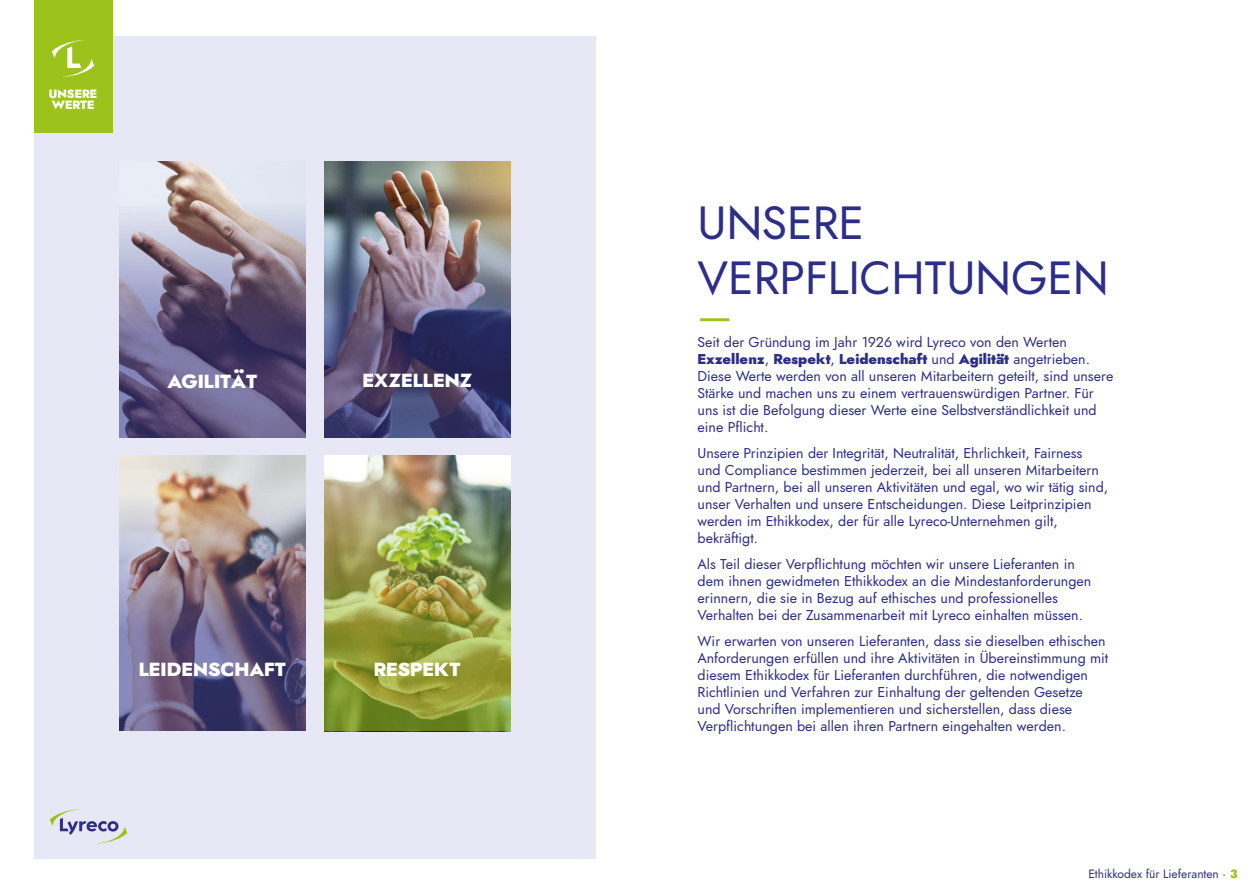
<style>
.page{position:relative;width:1259px;height:893px;background:#fff}
.page>*{position:absolute;margin:0;border:0;box-sizing:border-box;transform-origin:0 0}
._1_Title{font:46.5px/55.8px "Lyreco Renner V2";color:#2d2e87}
._1_Title-2{font:39px "Lyreco Renner V2";color:#9bc31c}
._1_Title-3{font:900 19.05px "Lyreco Renner V2";color:#fff}
.Paragraphe{font:14.25px/17.1px "Lyreco Renner V2";color:#2d2e87}
.t1{font:12px "Lyreco Renner V2";color:#2d2e87}
.Flag{font:900 12px/10.8px "Lyreco Renner V2";color:#fff}
.s1{font-weight:900}
.s2{font-weight:900;color:#9bc31c}
</style>
<div class="page">
<div style="left:34px;top:36px;width:561px;height:823px;background:#e8e7f5"></div>
<svg style="left:50px;top:809px;width:77px;height:35px"></svg>
<div style="left:34px;top:0;width:78px;height:132px;background:#9bc31c"></div>
<img style="left:324px;top:162px;width:186px;height:32px">
<img style="left:324px;top:194px;width:186px;height:244px">
<img style="left:324px;top:455px;width:186px;height:32px">
<img style="left:119px;top:455px;width:186px;height:32px">
<img style="left:158px;top:162px;width:74px;height:32px">
<svg style="left:119px;top:194px;width:186px;height:244px;background:#7b708d"></svg>
<img style="left:119px;top:487px;width:186px;height:244px">
<img style="left:324px;top:487px;width:186px;height:244px">
<svg style="left:52px;top:40px;width:42px;height:38px"></svg>
<p class="Flag" style="left:49px;top:88px;width:50px">UNSERE<br>WERTE</p>
<p class="_1_Title-3" style="left:167px;top:368px;width:91px">AGILITÄT</p>
<p class="_1_Title-3" style="left:362px;top:367px;width:111px">EXZELLENZ</p>
<p class="_1_Title-3" style="left:139px;top:655px;width:148px">LEIDENSCHAFT</p>
<p class="_1_Title-3" style="left:374px;top:655px;width:88px">RESPEKT</p>
<p class="_1_Title" style="left:697px;top:195px;width:413px">UNSERE<br>VERPFLICHTUNGEN</p>
<p class="_1_Title-2" style="left:697px;top:289px;width:36px">—</p>
<p class="Paragraphe" style="left:697px;top:333px;width:417px">Seit der Gründung im Jahr 1926 wird Lyreco von den Werten <span class="s1">Exzellenz</span>, <span class="s1">Respekt</span>, <span class="s1">Leidenschaft</span> und <span class="s1">Agilität</span> angetrieben.<br>Diese Werte werden von all unseren Mitarbeitern geteilt, sind unsere Stärke und machen uns zu einem vertrauenswürdigen Partner. Für uns ist die Befolgung dieser Werte eine Selbstverständlichkeit und eine Pflicht.</p>
<p class="Paragraphe" style="left:697px;top:444px;width:412px">Unsere Prinzipien der Integrität, Neutralität, Ehrlichkeit, Fairness und Compliance bestimmen jederzeit, bei all unseren Mitarbeitern und Partnern, bei all unseren Aktivitäten und egal, wo wir tätig sind, unser Verhalten und unsere Entscheidungen. Diese Leitprinzipien werden im Ethikkodex, der für alle Lyreco-Unternehmen gilt, bekräftigt.</p>
<p class="Paragraphe" style="left:697px;top:555px;width:395px">Als Teil dieser Verpflichtung möchten wir unsere Lieferanten in dem ihnen gewidmeten Ethikkodex an die Mindestanforderungen erinnern, die sie in Bezug auf ethisches und professionelles Verhalten bei der Zusammenarbeit mit Lyreco einhalten müssen.</p>
<p class="Paragraphe" style="left:697px;top:632px;width:412px">Wir erwarten von unseren Lieferanten, dass sie dieselben ethischen Anforderungen erfüllen und ihre Aktivitäten in Übereinstimmung mit diesem Ethikkodex für Lieferanten durchführen, die notwendigen Richtlinien und Verfahren zur Einhaltung der geltenden Gesetze und Vorschriften implementieren und sicherstellen, dass diese Verpflichtungen bei allen ihren Partnern eingehalten werden.</p>
<p class="t1" style="left:1088px;top:866px;width:151px">Ethikkodex für Lieferanten • <span class="s2">3</span></p>
</div>
